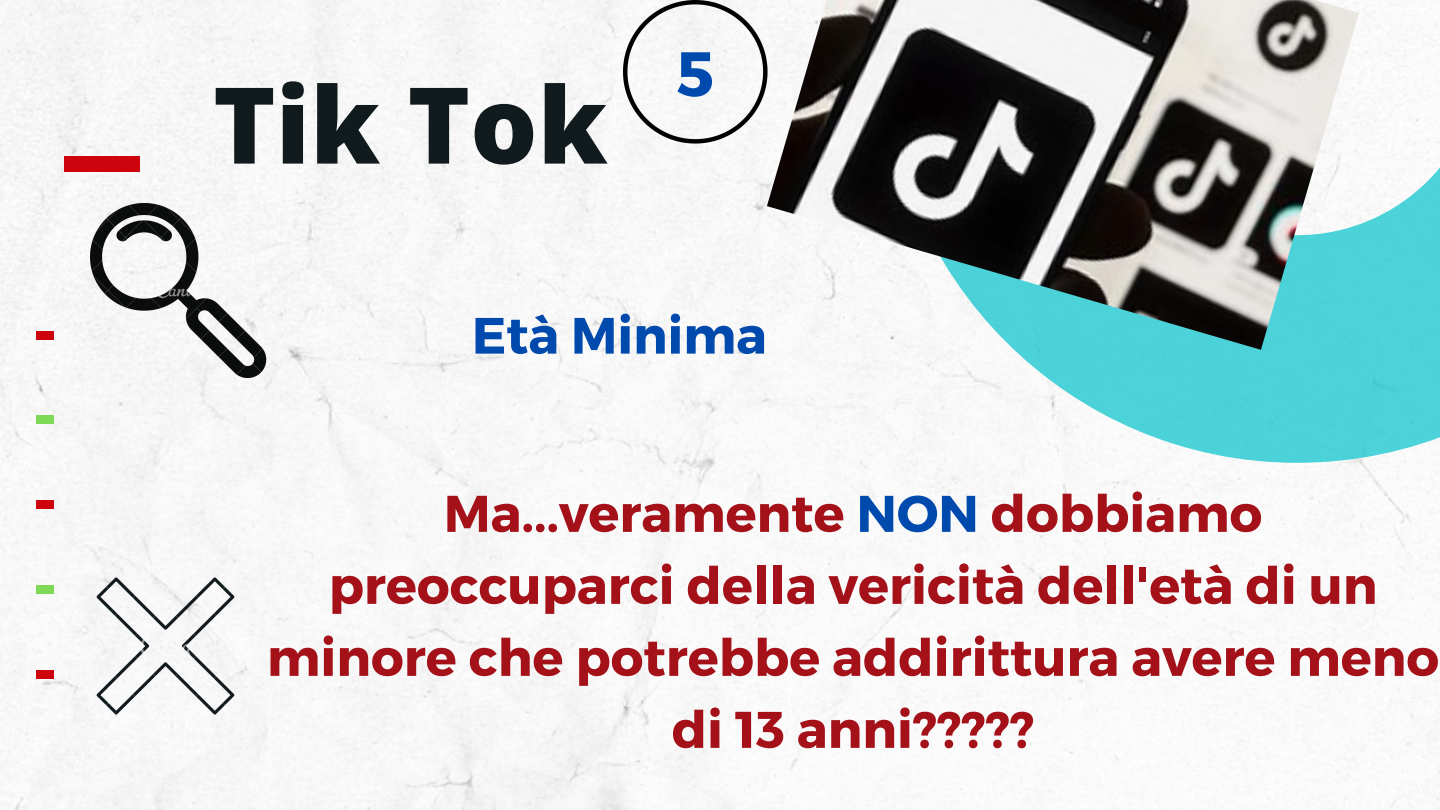
<style>
.page{position:relative;width:1440px;height:810px;background:#fff}
.page>*{position:absolute;margin:0;border:0;box-sizing:border-box;transform-origin:0 0}
.t1{font:800 106px "Open Sans";color:#111b1e}
.t2{font:700 66px "Open Sans";color:#cd030e}
.t3{font:700 66px "Open Sans";color:#7ed957}
.t4{font:700 63px "Montserrat";color:#004aad}
.t5{font:700 51.5px/72px "Montserrat";color:#a41119;text-align:center}
.t6{font:700 51px "Montserrat";color:#004aad}
.s1{color:#004aad}
</style>
<div class="page">
<img style="left:0;top:0;width:1440px;height:810px">
<div style="left:64px;top:157px;width:76px;height:15px;background:#cd030e"></div>
<svg style="left:885px;top:0;width:555px;height:463px;fill:#4dd3d9"></svg>
<img style="left:767px;top:0;width:592px;height:350px">
<img style="left:64px;top:545px;width:202px;height:202px">
<img style="left:91px;top:203px;width:176px;height:174px">
<img style="left:624px;top:0;width:143px;height:143px">
<p class="t2" style="left:34px;top:282px;width:23px">-</p>
<p class="t3" style="left:34px;top:367px;width:23px">-</p>
<p class="t2" style="left:34px;top:452px;width:23px">-</p>
<p class="t3" style="left:34px;top:537px;width:23px">-</p>
<p class="t2" style="left:34px;top:621px;width:23px">-</p>
<p class="t1" style="left:213px;top:50px;width:396px">Tik Tok</p>
<p class="t4" style="left:677px;top:33px;width:39px">5</p>
<p class="t6" style="left:472px;top:302px;width:296px">Età Minima</p>
<p class="t5" style="left:267px;top:475px;width:1174px">Ma...veramente <span class="s1">NON</span> dobbiamo preoccuparci della vericità dell'età di un minore che potrebbe addirittura avere meno di 13 anni?????</p>
</div>
